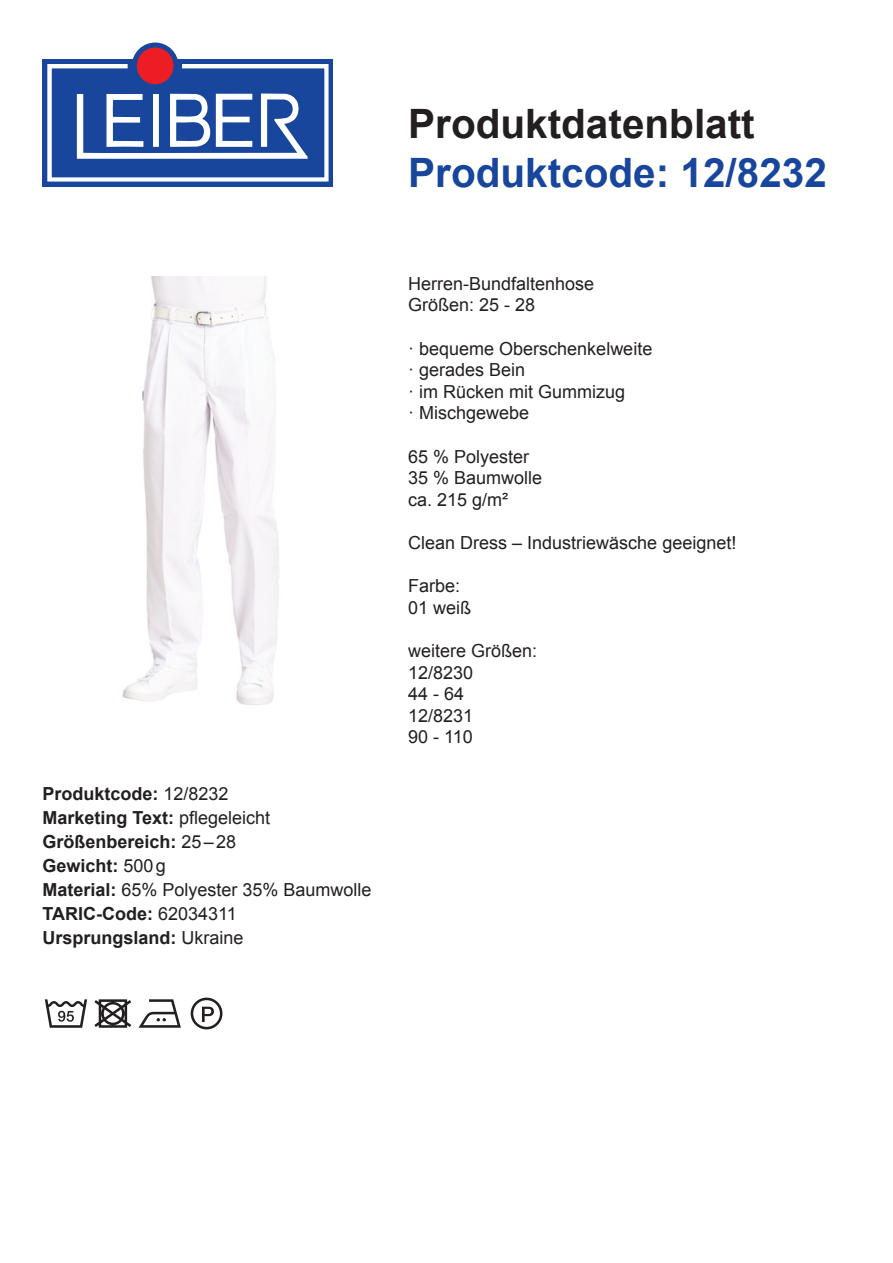
<style>
.page{position:relative;width:893px;height:1263px;background:#fff}
.page>*{position:absolute;margin:0;border:0;box-sizing:border-box;transform-origin:0 0}
.t1{font:700 40.5px "Arial";color:#18469d}
.t2{font:700 40.5px "Arial";color:#231f20}
.t3{font:18px/21.6px "Arial";color:#231f20}
.t4{font:700 18px/24px "Arial";color:#231f20}
.s1{font-weight:400}
</style>
<div class="page">
<div style="left:43px;top:59px;width:290px;height:127px;background:#18469d"></div>
<svg style="left:47px;top:64px;width:282px;height:118px"></svg>
<svg style="left:132px;top:43px;width:47px;height:46px"></svg>
<div style="left:138px;top:48px;width:35px;height:36px;background:#ee1d23;border-radius:50%"></div>
<div style="left:137px;top:48px;width:37px;height:36px;border:1px solid #ee1d23;border-radius:50%"></div>
<img style="left:122px;top:277px;width:157px;height:428px">
<svg style="left:45px;top:999px;width:42px;height:29px"></svg>
<svg style="left:94px;top:999px;width:37px;height:29px"></svg>
<svg style="left:139px;top:999px;width:42px;height:29px"></svg>
<svg style="left:191px;top:997px;width:31px;height:32px"></svg>
<p class="t4" style="left:43px;top:782px;width:331px">Produktcode: <span class="s1">12/8232<br></span>Marketing Text: <span class="s1">pflegeleicht<br></span>Größenbereich: <span class="s1">25–28<br></span>Gewicht: <span class="s1">500g<br></span>Material: <span class="s1">65% Polyester 35% Baumwolle<br></span>TARIC-Code: <span class="s1">62034311<br></span>Ursprungsland: <span class="s1">Ukraine</span></p>
<h1 class="t2" style="left:408px;top:97px;width:348px">Produktdatenblatt</h1>
<h1 class="t1" style="left:408px;top:146px;width:420px">Produktcode: 12/8232</h1>
<p class="t3" style="left:408px;top:273px;width:188px">Herren-Bundfaltenhose<br>Größen: 25 - 28</p>
<p class="t3" style="left:408px;top:338px;width:246px">· bequeme Oberschenkelweite · gerades Bein<br>· im Rücken mit Gummizug<br>· Mischgewebe</p>
<p class="t3" style="left:408px;top:446px;width:136px">65 % Polyester<br>35 % Baumwolle ca. 215 g/m²</p>
<p class="t3" style="left:408px;top:532px;width:330px">Clean Dress – Industriewäsche geeignet!</p>
<p class="t3" style="left:408px;top:575px;width:65px">Farbe:<br>01 weiß</p>
<p class="t3" style="left:408px;top:640px;width:131px">weitere Größen:<br>12/8230<br>44 - 64<br>12/8231<br>90 - 110</p>
</div>
